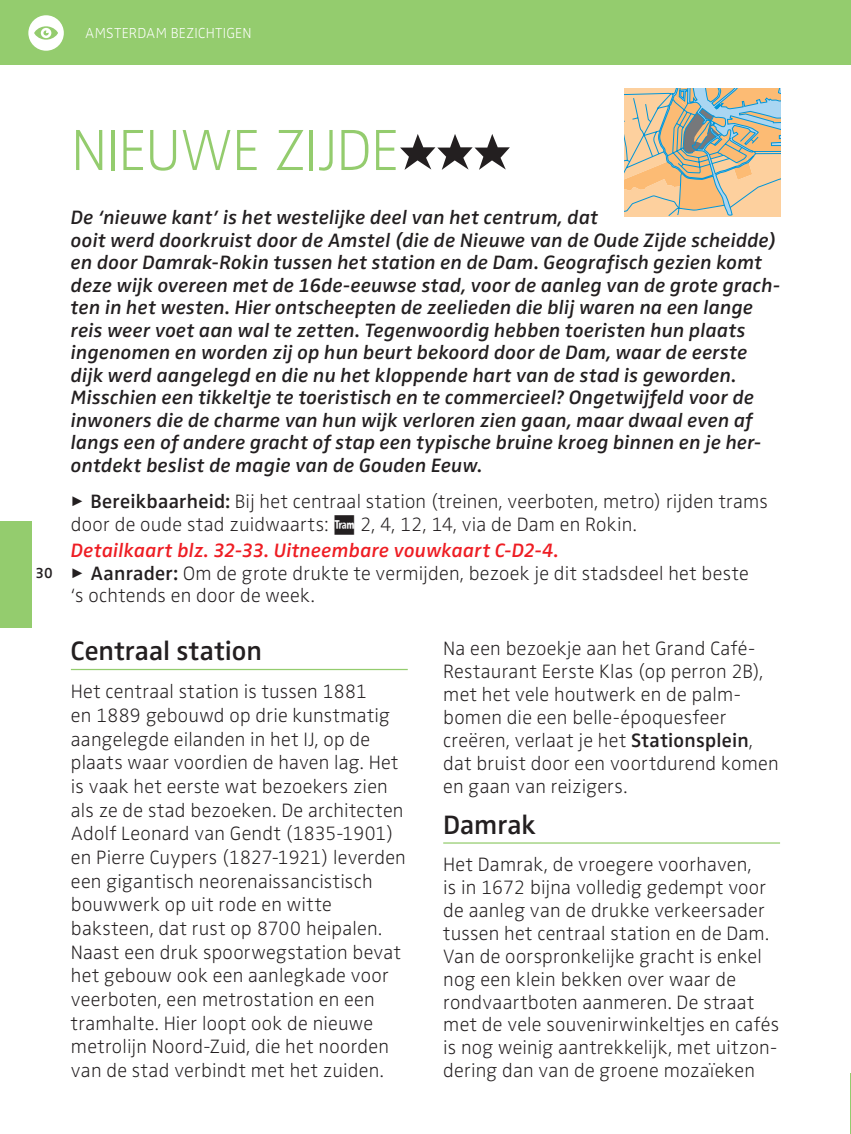
<style>
.page{position:relative;width:851px;height:1134px;background:#fff}
.page>*{position:absolute;margin:0;border:0;box-sizing:border-box;transform-origin:0 0}
.t1{font:60px "Zwo w 1";letter-spacing:-.02em;color:#94cc6e}
.t2{font:27.5px "Zwo w 5";color:#231f20}
.t3{font:20px/23.8px "Zwo w 1";letter-spacing:.01em;color:#231f20}
.t4{font:20px/22.5px "Zwo w 5 Italic 2";letter-spacing:.01em;color:#231f20}
.t5{font:20px "Zwo w 5 Italic 2";letter-spacing:.01em;color:#ee1d23}
.t6{font:15px "Zwo w 15";letter-spacing:.015em;color:#fff}
.t7{font:15px "Zwo w 5";color:#231f20}
.s1{font-family:"Michelin";color:#231f20}
.s2{font-family:"Zwo w 5"}
.s3{font-family:"Michelin"}
</style>
<div class="page">
<div style="left:0;top:522px;width:32px;height:106px;background:#94cc6e"></div>
<div style="left:0;top:0;width:850px;height:65px;background:#94cc6e"></div>
<div style="left:29px;top:16px;width:34px;height:34px;background:#fff;border-radius:50%"></div>
<div style="left:28px;top:15px;width:36px;height:36px;border:2px solid #fff;border-radius:50%"></div>
<svg style="left:34px;top:26px;width:24px;height:14px"></svg>
<hr style="left:71px;top:669px;width:336px;height:1px;background:#94cc6e">
<hr style="left:443px;top:842px;width:337px;height:2px;background:#94cc6e">
<svg style="left:624px;top:89px;width:156px;height:127px;background:#d0be9c"></svg>
<hr style="left:850px;top:1074px;width:1px;height:60px;background:#94cc6e">
<p class="t6" style="left:85px;top:24px;width:168px">AMSTERDAM BEZICHTIGEN</p>
<p class="t7" style="left:35px;top:564px;width:19px">30</p>
<h1 class="t1" style="left:71px;top:116px;width:442px">NIEUWE ZIJDE<span class="s1">aaa</span></h1>
<p class="t4" style="left:71px;top:206px;width:710px">De ‘nieuwe kant’ is het westelijke deel van het centrum, dat<br>ooit werd doorkruist door de Amstel (die de Nieuwe van de Oude Zijde scheidde) en door Damrak-Rokin tussen het station en de Dam. Geografisch gezien komt deze wijk overeen met de 16de-eeuwse stad, voor de aanleg van de grote grach&shy;ten in het westen. Hier ontscheepten de zeelieden die blij waren na een lange reis weer voet aan wal te zetten. Tegenwoordig hebben toeristen hun plaats ingenomen en worden zij op hun beurt bekoord door de Dam, waar de eerste dijk werd aangelegd en die nu het kloppende hart van de stad is geworden.<br>Misschien een tikkeltje te toeristisch en te commercieel? Ongetwijfeld voor de inwoners die de charme van hun wijk verloren zien gaan, maar dwaal even af langs een of andere gracht of stap een typische bruine kroeg binnen en je her&shy;ontdekt beslist de magie van de Gouden Eeuw.</p>
<p class="t3" style="left:71px;top:490px;width:698px;line-height:22.5px">✓ <span class="s2">Bereikbaarheid:</span> Bij het centraal station (treinen, veerboten, metro) rijden trams door de oude stad zuidwaarts: <span class="s3">‘</span> 2, 4, 12, 14, via de Dam en Rokin.</p>
<p class="t5" style="left:71px;top:539px;width:489px">Detailkaart blz. 32-33. Uitneembare vouwkaart C-D2-4.</p>
<p class="t3" style="left:71px;top:561px;width:679px;line-height:22.5px">✓ <span class="s2">Aanrader:</span> Om de grote drukte te vermijden, bezoek je dit stadsdeel het beste ‘s ochtends en door de week.</p>
<h2 class="t2" style="left:71px;top:635px;width:192px">Centraal station</h2>
<p class="t3" style="left:71px;top:680px;width:336px">Het centraal station is tussen 1881<br>en 1889 gebouwd op drie kunstmatig aangelegde eilanden in het IJ, op de plaats waar voordien de haven lag. Het is vaak het eerste wat bezoekers zien als ze de stad bezoeken. De architecten Adolf Leonard van Gendt (1835-1901) en Pierre Cuypers (1827-1921) leverden een gigantisch neorenaissancistisch bouwwerk op uit rode en witte baksteen, dat rust op 8700 heipalen.<br>Naast een druk spoorwegstation bevat het gebouw ook een aanlegkade voor veerboten, een metrostation en een tramhalte. Hier loopt ook de nieuwe metrolijn Noord-Zuid, die het noorden van de stad verbindt met het zuiden.</p>
<p class="t3" style="left:443px;top:637px;width:337px;line-height:23px">Na een bezoekje aan het Grand Café-Restaurant Eerste Klas (op perron 2B), met het vele houtwerk en de palm&shy;bomen die een belle-époquesfeer creëren, verlaat je het <span class="s2">Stationsplein</span>, dat bruist door een voortdurend komen en gaan van reizigers.</p>
<h2 class="t2" style="left:443px;top:809px;width:94px">Damrak</h2>
<p class="t3" style="left:443px;top:853px;width:337px;line-height:23px">Het Damrak, de vroegere voorhaven,<br>is in 1672 bijna volledig gedempt voor de aanleg van de drukke verkeersader tussen het centraal station en de Dam.<br>Van de oorspronkelijke gracht is enkel nog een klein bekken over waar de rondvaartboten aanmeren. De straat met de vele souvenirwinkeltjes en cafés is nog weinig aantrekkelijk, met uitzon&shy;dering dan van de groene mozaïeken</p>
</div>
